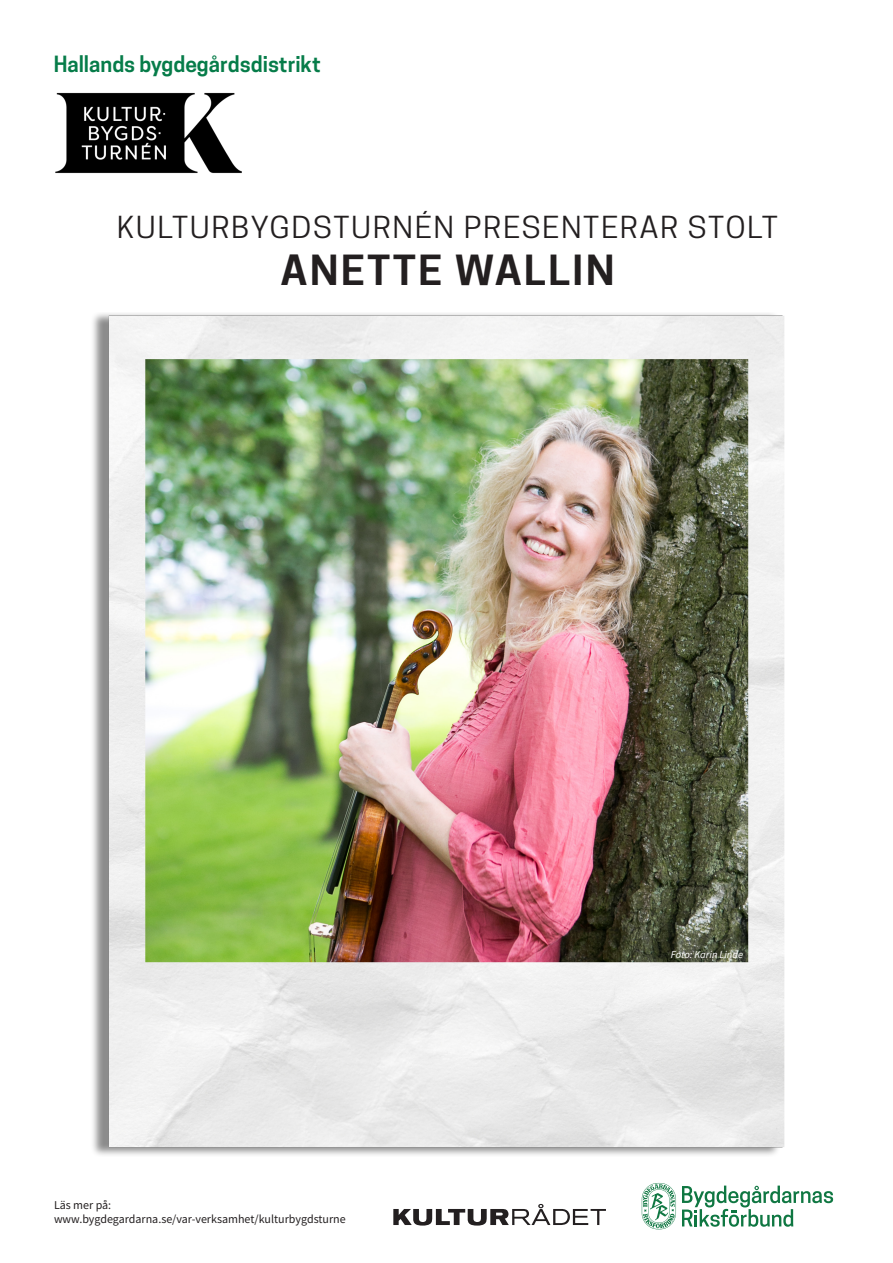
<style>
.page{position:relative;width:893px;height:1263px;background:#fff}
.page>*{position:absolute;margin:0;border:0;box-sizing:border-box;transform-origin:0 0}
.t1{font:600 39px "Cooper Hewitt";letter-spacing:.05em;color:#231f20;scale:1.1 1}
.t2{font:28.5px "Cooper Hewitt";letter-spacing:.05em;color:#231f20;scale:1.1 1}
.t3{font:600 21px "Cooper Hewitt";color:#067c49}
.t4{font:12px "Source Sans Pro";color:#231f20}
.t5{font:italic 10.5px "Source Sans Pro";color:#fff}
</style>
<div class="page">
<img style="left:55px;top:92px;width:187px;height:82px">
<img style="left:93px;top:313px;width:692px;height:842px">
<svg style="left:682px;top:1185px;width:151px;height:42px"></svg>
<svg style="left:642px;top:1183px;width:34px;height:46px"></svg>
<svg style="left:393px;top:1204px;width:213px;height:21px"></svg>
<p class="t3" style="left:54px;top:51px;width:269px">Hallands bygdegårdsdistrikt</p>
<p class="t2" style="left:117px;top:211px;width:602px">KULTURBYGDSTURNÉN PRESENTERAR STOLT</p>
<p class="t1" style="left:280px;top:247px;width:305px">ANETTE WALLIN</p>
<p class="t4" style="left:54px;top:1197px;width:59px">Läs mer på:</p>
<p class="t4" style="left:54px;top:1211px;width:293px">www.bygdegardarna.se/var-verksamhet/kulturbygdsturne</p>
<p class="t5" style="left:671px;top:947px;width:74px">Foto: Karin Linde</p>
</div>
